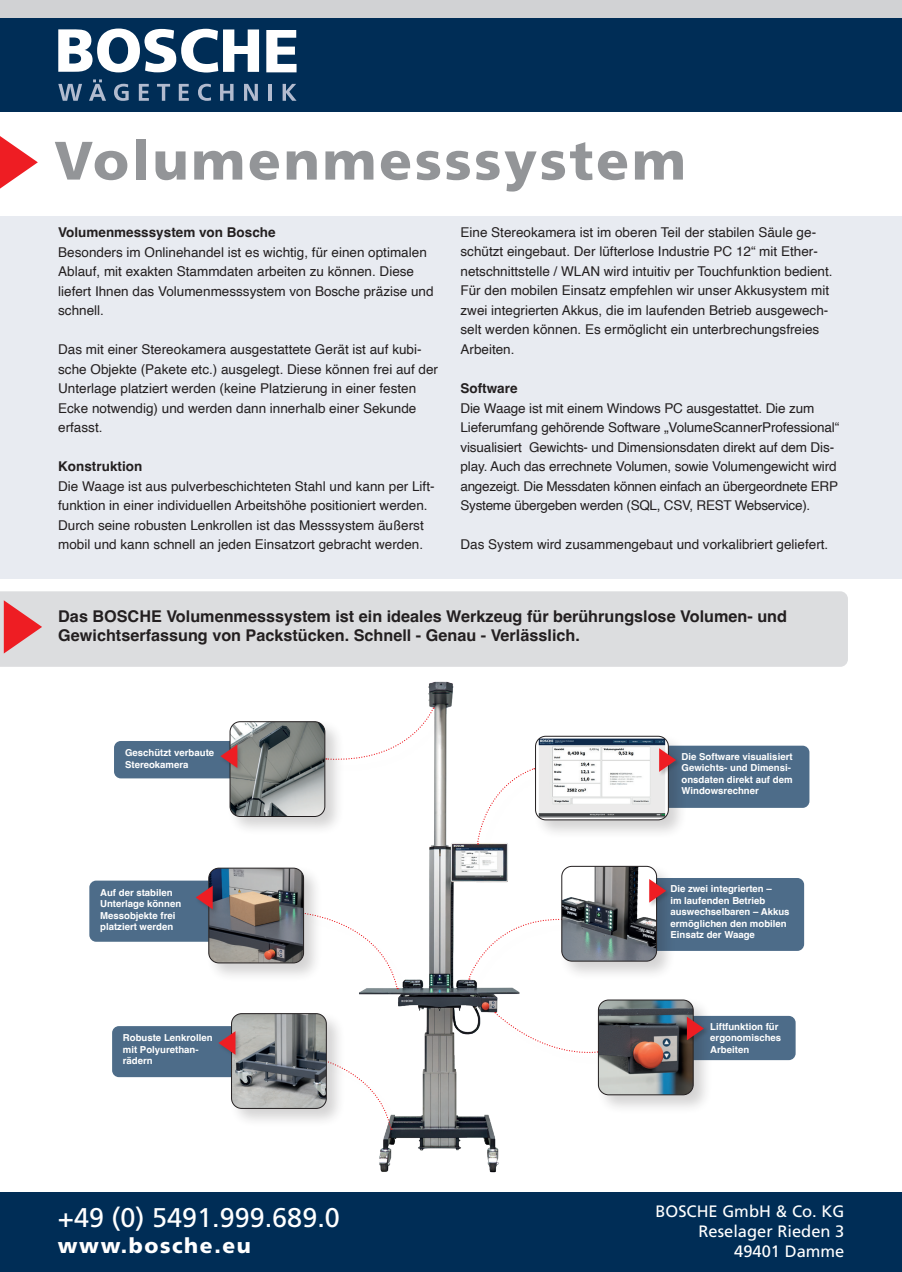
<style>
.page{position:relative;width:902px;height:1272px;background:#fff}
.page>*{position:absolute;margin:0;border:0;box-sizing:border-box;transform-origin:0 0}
.t1{font:900 54px "Frutiger LT Std";letter-spacing:.05em;color:#939598}
.t2{font:27px "Frutiger LT Std";color:#fff}
.t3{font:900 21px "Frutiger LT Std";letter-spacing:.075em;color:#fff}
.t4{font:16.5px/19.8px "Frutiger LT Std";color:#fff;text-align:right}
.t5{font:700 16.2px/19.5px "Helvetica";color:#231f20}
.t6{font:13.5px/19.5px "Helvetica";color:#231f20}
.t7{font:700 13.5px "Helvetica";color:#231f20}
.t8{font:700 9.6px/11.6px "Helvetica";color:#fff}
</style>
<div class="page">
<div style="left:89px;top:880px;width:141px;height:61px;background:#4d6c89;border-radius:7px"></div>
<img style="left:210px;top:681px;width:482px;height:492px">
<div style="left:0;top:0;width:901px;height:21px;background:#d1d2d4"></div>
<div style="left:0;top:18px;width:901px;height:93px;background:#002d56"></div>
<div style="left:0;top:1191px;width:901px;height:80px;background:#002d56"></div>
<svg style="left:0;top:136px;width:38px;height:53px"></svg>
<div style="left:0;top:216px;width:901px;height:362px;background:#e8ebf1"></div>
<svg style="left:266px;top:30px;width:30px;height:42px"></svg>
<svg style="left:58px;top:29px;width:201px;height:44px"></svg>
<svg style="left:58px;top:84px;width:24px;height:17px"></svg>
<svg style="left:89px;top:79px;width:17px;height:22px"></svg>
<svg style="left:114px;top:84px;width:15px;height:17px"></svg>
<svg style="left:139px;top:84px;width:10px;height:17px"></svg>
<svg style="left:157px;top:84px;width:13px;height:17px"></svg>
<svg style="left:179px;top:84px;width:10px;height:17px"></svg>
<svg style="left:198px;top:84px;width:13px;height:17px"></svg>
<svg style="left:220px;top:84px;width:13px;height:17px"></svg>
<svg style="left:244px;top:84px;width:14px;height:17px"></svg>
<hr style="left:268px;top:84px;width:4px;height:17px;background:#b2bbcf">
<svg style="left:282px;top:84px;width:14px;height:17px"></svg>
<div style="left:475px;top:767px;width:76px;height:94px;background:#231f20;opacity:.2"></div>
<svg style="left:476px;top:767px;width:59px;height:77px"></svg>
<div style="left:657px;top:745px;width:152px;height:62px;background:#4d6c89;border-radius:7px"></div>
<div style="left:532px;top:733px;width:156px;height:106px;background:#231f20;opacity:.2"></div>
<svg style="left:535px;top:736px;width:133px;height:83px"></svg>
<img style="left:538px;top:738px;width:127px;height:79px">
<div style="left:535px;top:736px;width:133px;height:84px;border:1px solid #231f20;border-radius:10px"></div>
<div style="left:658px;top:747px;width:23px;height:30px;background:#231f20;opacity:.25"></div>
<svg style="left:659px;top:748px;width:17px;height:23px"></svg>
<div style="left:114px;top:741px;width:146px;height:37px;background:#4d6c89;border-radius:7px"></div>
<div style="left:325px;top:707px;width:126px;height:71px;background:#231f20;opacity:.2"></div>
<svg style="left:326px;top:707px;width:108px;height:56px"></svg>
<div style="left:227px;top:718px;width:118px;height:118px;background:#231f20;opacity:.2"></div>
<img style="left:230px;top:721px;width:95px;height:95px">
<div style="left:230px;top:721px;width:95px;height:95px;border:1px solid #231f20;border-radius:10px"></div>
<div style="left:220px;top:743px;width:23px;height:30px;background:#231f20;opacity:.25"></div>
<svg style="left:220px;top:744px;width:17px;height:24px"></svg>
<div style="left:299px;top:910px;width:117px;height:95px;background:#231f20;opacity:.2"></div>
<svg style="left:300px;top:911px;width:98px;height:78px"></svg>
<div style="left:206px;top:865px;width:117px;height:117px;background:#231f20;opacity:.2"></div>
<img style="left:209px;top:868px;width:94px;height:94px">
<div style="left:208px;top:867px;width:96px;height:96px;border:1px solid #231f20;border-radius:10px"></div>
<div style="left:607px;top:878px;width:197px;height:72px;background:#4d6c89;border-radius:7px"></div>
<div style="left:467px;top:916px;width:112px;height:80px;background:#231f20;opacity:.2"></div>
<svg style="left:468px;top:918px;width:90px;height:61px"></svg>
<div style="left:558px;top:863px;width:118px;height:118px;background:#231f20;opacity:.2"></div>
<img style="left:561px;top:866px;width:95px;height:95px">
<div style="left:561px;top:866px;width:95px;height:95px;border:1px solid #231f20;border-radius:10px"></div>
<div style="left:648px;top:878px;width:23px;height:30px;background:#231f20;opacity:.25"></div>
<svg style="left:649px;top:879px;width:17px;height:23px"></svg>
<div style="left:0;top:591px;width:847px;height:75px;background:#dcdddf"></div>
<svg style="left:4px;top:600px;width:38px;height:53px;background:#e47c80"></svg>
<div style="left:494px;top:1011px;width:123px;height:60px;background:#fff"></div>
<svg style="left:494px;top:1011px;width:101px;height:42px"></svg>
<div style="left:668px;top:1015px;width:127px;height:45px;background:#4d6c89;border-radius:7px"></div>
<div style="left:595px;top:996px;width:118px;height:118px;background:#231f20;opacity:.2"></div>
<img style="left:598px;top:1000px;width:95px;height:94px">
<div style="left:598px;top:999px;width:95px;height:96px;border:1px solid #231f20;border-radius:10px"></div>
<div style="left:685px;top:1015px;width:24px;height:30px;background:#231f20;opacity:.25"></div>
<svg style="left:686px;top:1016px;width:17px;height:24px"></svg>
<div style="left:195px;top:885px;width:24px;height:29px;background:#231f20;opacity:.25"></div>
<svg style="left:196px;top:885px;width:17px;height:24px"></svg>
<div style="left:293px;top:1051px;width:116px;height:95px;background:#231f20;opacity:.2"></div>
<svg style="left:294px;top:1052px;width:98px;height:77px"></svg>
<div style="left:112px;top:1026px;width:140px;height:51px;background:#4d6c89;border-radius:7px"></div>
<div style="left:228px;top:1010px;width:118px;height:118px;background:#231f20;opacity:.2"></div>
<img style="left:231px;top:1013px;width:95px;height:95px">
<div style="left:231px;top:1013px;width:95px;height:95px;border:1px solid #231f20;border-radius:10px"></div>
<div style="left:218px;top:1030px;width:23px;height:30px;background:#231f20;opacity:.25"></div>
<svg style="left:218px;top:1031px;width:17px;height:23px"></svg>
<h1 class="t1" style="left:54px;top:128px;width:633px">Volumenmesssystem</h1>
<p class="t7" style="left:58px;top:224px;width:219px">Volumenmesssystem von Bosche</p>
<p class="t6" style="left:58px;top:242px;width:377px">Besonders im Onlinehandel ist es wichtig, für einen optimalen Ablauf, mit exakten Stammdaten arbeiten zu können. Diese liefert Ihnen das Volumenmesssystem von Bosche präzise und schnell.</p>
<p class="t6" style="left:58px;top:340px;width:381px">Das mit einer Stereokamera ausgestattete Gerät ist auf kubi&shy;sche Objekte (Pakete etc.) ausgelegt. Diese können frei auf der Unterlage platziert werden (keine Platzierung in einer festen Ecke notwendig) und werden dann innerhalb einer Sekunde erfasst.</p>
<p class="t7" style="left:58px;top:458px;width:85px">Konstruktion</p>
<p class="t6" style="left:58px;top:476px;width:378px">Die Waage ist aus pulverbeschichteten Stahl und kann per Lift&shy;funktion in einer individuellen Arbeitshöhe positioniert werden.<br>Durch seine robusten Lenkrollen ist das Messsystem äußerst mobil und kann schnell an jeden Einsatzort gebracht werden.</p>
<p class="t6" style="left:460px;top:223px;width:373px">Eine Stereokamera ist im oberen Teil der stabilen Säule ge&shy;schützt eingebaut. Der lüfterlose Industrie PC 12“ mit Ether&shy;netschnittstelle / WLAN wird intuitiv per Touchfunktion bedient.<br>Für den mobilen Einsatz empfehlen wir unser Akkusystem mit zwei integrierten Akkus, die im laufenden Betrieb ausgewech&shy;selt werden können. Es ermöglicht ein unterbrechungsfreies Arbeiten.</p>
<p class="t7" style="left:460px;top:380px;width:59px">Software</p>
<p class="t6" style="left:460px;top:398px;width:380px">Die Waage ist mit einem Windows PC ausgestattet. Die zum Lieferumfang gehörende Software „VolumeScannerProfessional“ visualisiert Gewichts- und Dimensionsdaten direkt auf dem Dis&shy;play. Auch das errechnete Volumen, sowie Volumengewicht wird angezeigt. Die Messdaten können einfach an übergeordnete ERP Systeme übergeben werden (SQL, CSV, REST Webservice).</p>
<p class="t6" style="left:460px;top:535px;width:369px">Das System wird zusammengebaut und vorkalibriert geliefert.</p>
<p class="t5" style="left:58px;top:608px;width:730px">Das BOSCHE Volumenmesssystem ist ein ideales Werkzeug für berührungslose Volumen- und<br>Gewichtserfassung von Packstücken. Schnell - Genau - Verlässlich.</p>
<p class="t8" style="left:125px;top:748px;width:91px">Geschützt verbaute<br>Stereokamera</p>
<p class="t8" style="left:100px;top:887px;width:83px">Auf der stabilen<br>Unterlage können<br>Messobjekte frei platziert werden</p>
<p class="t8" style="left:123px;top:1033px;width:91px">Robuste Lenkrollen mit Polyurethan&shy;rädern</p>
<h2 class="t2" style="left:58px;top:1201px;width:283px">+49 (0) 5491.999.689.0</h2>
<h3 class="t3" style="left:58px;top:1232px;width:194px">www.bosche.eu</h3>
<p class="t8" style="left:681px;top:751px;width:112px">Die Software visualisiert<br>Gewichts- und Dimensi&shy;onsdaten direkt auf dem<br>Windowsrechner</p>
<p class="t8" style="left:670px;top:884px;width:121px">Die zwei integrierten –<br>im laufenden Betrieb auswechselbaren – Akkus ermöglichen den mobilen<br>Einsatz der Waage</p>
<p class="t8" style="left:710px;top:1021px;width:72px">Liftfunktion für ergonomisches<br>Arbeiten</p>
<p class="t4" style="left:655px;top:1201px;width:190px">BOSCHE GmbH &amp; Co. KG<br>Reselager Rieden 3<br>49401 Damme</p>
</div>
